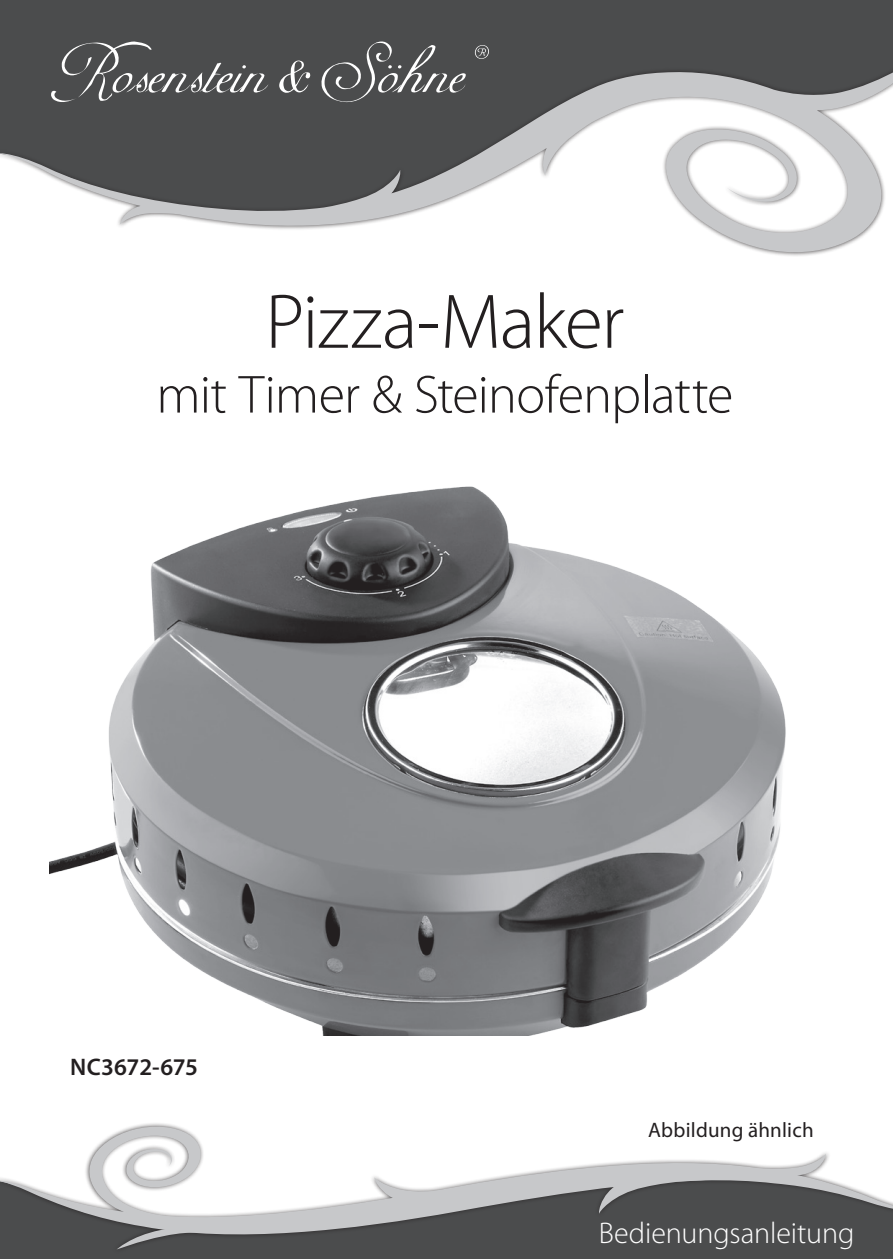
<style>
.page{position:relative;width:893px;height:1259px;background:#fff}
.page>*{position:absolute;margin:0;border:0;box-sizing:border-box;transform-origin:0 0}
.t1{font:300 78px "Myriad Pro";letter-spacing:-.015em;color:#231f20}
.t2{font:300 54px "Myriad Pro";letter-spacing:-.015em;color:#231f20}
.t3{font:300 30px "Myriad Pro";letter-spacing:-.005em;color:#fff}
.t4{font:600 24px "Myriad Pro";color:#231f20}
.t5{font:21px "Myriad Pro";letter-spacing:.01em;color:#231f20}
</style>
<div class="page">
<div style="left:0;top:0;width:893px;height:50px;background:#4b4c4d"></div>
<div style="left:0;top:50px;width:893px;height:207px;background:#231f20;opacity:.75"></div>
<svg style="left:0;top:52px;width:893px;height:202px"></svg>
<div style="left:0;top:1253px;width:893px;height:6px;background:#4b4c4d"></div>
<div style="left:0;top:1122px;width:893px;height:131px;background:#231f20;opacity:.75"></div>
<svg style="left:753px;top:1153px;width:74px;height:1px"></svg>
<svg style="left:0;top:1154px;width:893px;height:89px"></svg>
<svg style="left:86px;top:1124px;width:156px;height:126px"></svg>
<svg style="left:50px;top:41px;width:218px;height:64px;background:#5e5f60"></svg>
<svg style="left:279px;top:60px;width:31px;height:34px"></svg>
<svg style="left:320px;top:39px;width:146px;height:64px;background:#606162"></svg>
<svg style="left:475px;top:45px;width:14px;height:14px"></svg>
<img style="left:49px;top:486px;width:737px;height:549px">
<h1 class="t1" style="left:265px;top:279px;width:360px">Pizza-Maker</h1>
<p class="t2" style="left:156px;top:365px;width:578px">mit Timer &amp; Steinofenplatte</p>
<p class="t4" style="left:70px;top:1051px;width:129px">NC3672-675</p>
<p class="t5" style="left:648px;top:1117px;width:167px">Abbildung ähnlich</p>
<p class="t3" style="left:599px;top:1216px;width:257px">Bedienungsanleitung</p>
</div>
